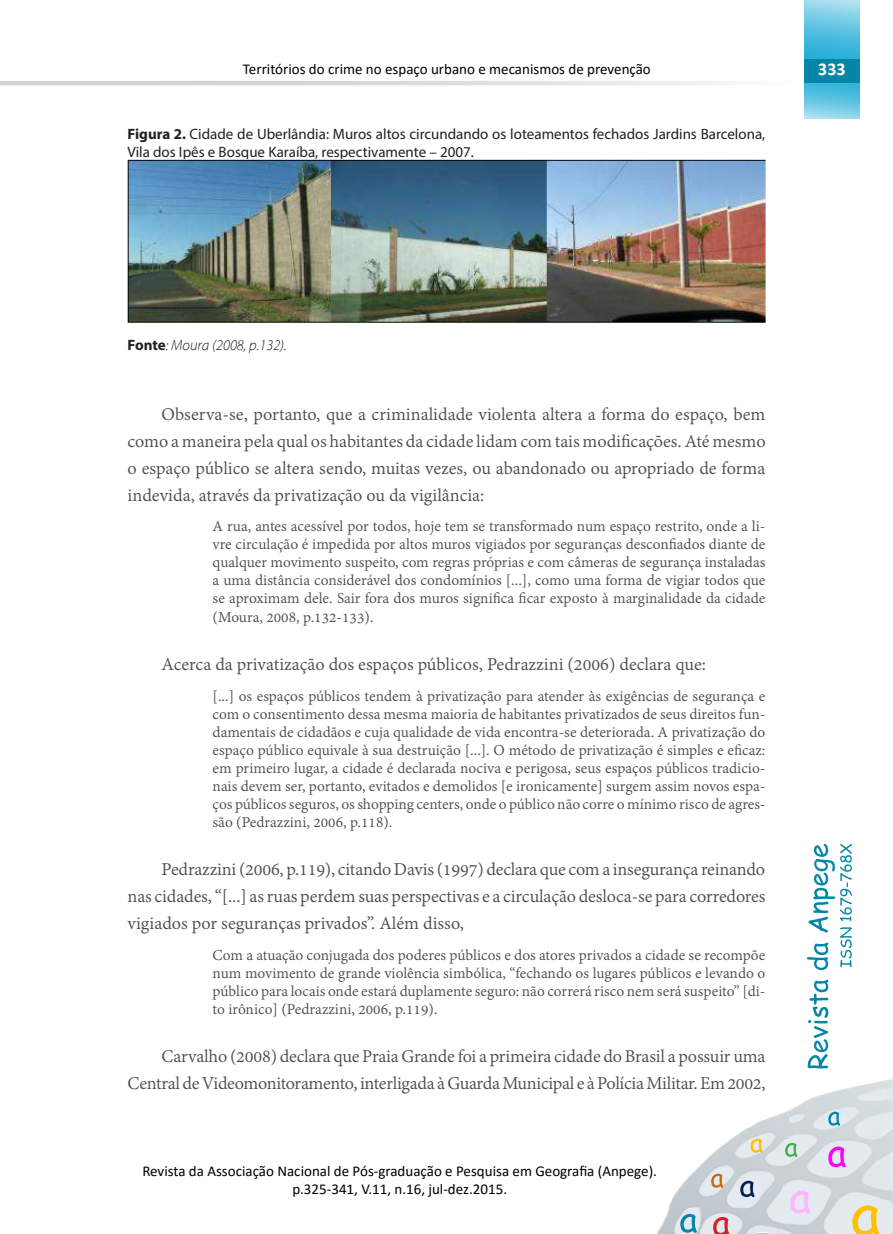
<style>
.page{position:relative;width:893px;height:1234px;background:#fff}
.page>*{position:absolute;margin:0;border:0;box-sizing:border-box;transform-origin:0 0}
.t1{font:19.5px/27px "Adobe Devanagari";letter-spacing:-.01em;color:#4b4c4d;text-align:justify}
.t2{font:700 18px "Calibri";color:#fff}
.t3{font:16.5px/18px "Adobe Devanagari";color:#4b4c4d;text-align:justify}
.t4{font:15px/18px "Calibri";color:#000;text-align:center}
.t5{font:15px/18px "Myriad Pro";color:#231f20}
.t6{font:italic 300 15px "Myriad Pro";color:#231f20}
.s1{font-weight:700}
.s2{font-weight:700;font-style:normal}
</style>
<div class="page">
<svg style="left:0;top:81px;width:723px;height:4px;fill:#d8d9da"></svg>
<svg style="left:804px;top:0;width:55px;height:119px"></svg>
<div style="left:804px;top:59px;width:55px;height:24px;background:#0586a6"></div>
<img style="left:657px;top:1077px;width:236px;height:156px">
<svg style="left:750px;top:1138px;width:13px;height:14px"></svg>
<svg style="left:852px;top:1205px;width:27px;height:28px"></svg>
<svg style="left:680px;top:1213px;width:17px;height:19px"></svg>
<svg style="left:711px;top:1173px;width:12px;height:14px"></svg>
<svg style="left:828px;top:1111px;width:12px;height:14px"></svg>
<svg style="left:828px;top:1146px;width:18px;height:21px"></svg>
<svg style="left:713px;top:1216px;width:16px;height:17px"></svg>
<svg style="left:785px;top:1142px;width:12px;height:14px"></svg>
<svg style="left:740px;top:1180px;width:14px;height:16px"></svg>
<svg style="left:790px;top:1190px;width:20px;height:23px"></svg>
<svg style="left:807px;top:844px;width:45px;height:224px"></svg>
<img style="left:128px;top:160px;width:637px;height:163px">
<p class="t4" style="left:243px;top:60px;width:409px">Territórios do crime no espaço urbano e mecanismos de prevenção</p>
<p class="t2" style="left:818px;top:57px;width:29px">333</p>
<p class="t5" style="left:128px;top:125px;width:639px"><span class="s1">Figura 2.</span> Cidade de Uberlândia: Muros altos circundando os loteamentos fechados Jardins Barcelona,<br>Vila dos Ipês e Bosque Karaíba, respectivamente – 2007.</p>
<p class="t6" style="left:128px;top:337px;width:161px"><span class="s2">Fonte</span>: Moura (2008, p.132).</p>
<p class="t1" style="left:128px;top:402px;width:640px;text-indent:34px">Observa-se, portanto, que a criminalidade violenta altera a forma do espaço, bem como a maneira pela qual os habitantes da cidade lidam com tais modificações. Até mesmo o espaço público se altera sendo, muitas vezes, ou abandonado ou apropriado de forma indevida, através da privatização ou da vigilância:</p>
<p class="t3" style="left:213px;top:519px;width:554px">A rua, antes acessível por todos, hoje tem se transformado num espaço restrito, onde a li&shy;vre circulação é impedida por altos muros vigiados por seguranças desconfiados diante de qualquer movimento suspeito, com regras próprias e com câmeras de segurança instaladas a uma distância considerável dos condomínios [...], como uma forma de vigiar todos que se aproximam dele. Sair fora dos muros significa ficar exposto à marginalidade da cidade (Moura, 2008, p.132-133).</p>
<p class="t1" style="left:162px;top:652px;width:546px">Acerca da privatização dos espaços públicos, Pedrazzini (2006) declara que:</p>
<p class="t3" style="left:213px;top:688px;width:554px">[...] os espaços públicos tendem à privatização para atender às exigências de segurança e com o consentimento dessa mesma maioria de habitantes privatizados de seus direitos fun&shy;damentais de cidadãos e cuja qualidade de vida encontra-se deteriorada. A privatização do espaço público equivale à sua destruição [...]. O método de privatização é simples e eficaz: em primeiro lugar, a cidade é declarada nociva e perigosa, seus espaços públicos tradicio&shy;nais devem ser, portanto, evitados e demolidos [e ironicamente] surgem assim novos espa&shy;ços públicos seguros, os shopping centers, onde o público não corre o mínimo risco de agres&shy;são (Pedrazzini, 2006, p.118).</p>
<p class="t1" style="left:128px;top:857px;width:640px;text-indent:34px">Pedrazzini (2006, p.119), citando Davis (1997) declara que com a insegurança reinando nas cidades, “[...] as ruas perdem suas perspectivas e a circulação desloca-se para corredores vigiados por seguranças privados”. Além disso,</p>
<p class="t3" style="left:213px;top:947px;width:554px">Com a atuação conjugada dos poderes públicos e dos atores privados a cidade se recompõe num movimento de grande violência simbólica, “fechando os lugares públicos e levando o público para locais onde estará duplamente seguro: não correrá risco nem será suspeito” [di&shy;to irônico] (Pedrazzini, 2006, p.119).</p>
<p class="t1" style="left:128px;top:1044px;width:639px;text-align:right">Carvalho (2008) declara que Praia Grande foi a primeira cidade do Brasil a possuir uma<br>Central de Videomonitoramento, interligada à Guarda Municipal e à Polícia Militar. Em 2002,</p>
<p class="t4" style="left:142px;top:1161px;width:516px">Revista da Associação Nacional de Pós-graduação e Pesquisa em Geografia (Anpege). p.325-341, V.11, n.16, jul-dez.2015.</p>
</div>
